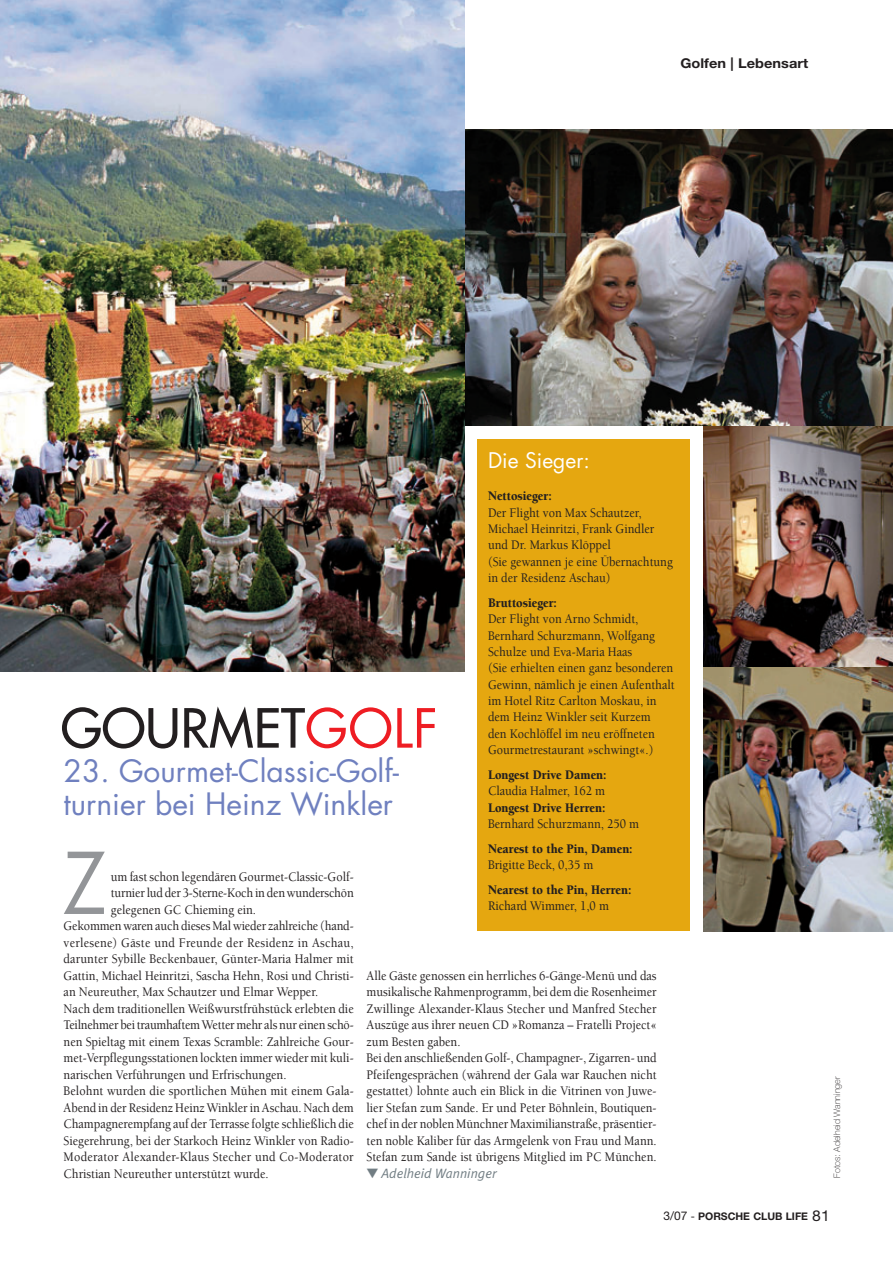
<style>
.page{position:relative;width:893px;height:1266px;background:#fff}
.page>*{position:absolute;margin:0;border:0;box-sizing:border-box;transform-origin:0 0}
.t1{font:82.65px "Futura";color:#939598;scale:.9 1}
.t2{font:52.5px "Futura LT";color:#231f20}
.t3{font:30px/33px "Futura";color:#6f80bf}
.t4{font:21px "Futura";color:#fff}
.t5{font:500 13.5px/16.4px "Berkeley";color:#231f20;scale:.9 1}
.t6{font:900 13.5px "Berkeley";color:#231f20;scale:.9 1}
.t7{font:500 13.5px "Berkeley";letter-spacing:.02em;color:#231f20;scale:.9 1}
.t8{font:italic 13.5px "Meta Plus Normal";color:#717d83}
.t9{font:700 13.5px "Helvetica Neue LT";color:#231f20;scale:1.08 1}
.t10{font:700 10.5px "Helvetica Neue LT";color:#231f20}
.t11{font:100 9px "Helvetica Neue LT";color:#231f20}
.s1{font-family:"Futura";color:#ee1d23}
.s2{font-weight:400;font-size:12px}
.s3{font-weight:400}
.s4{font-weight:400;font-size:15px}
</style>
<div class="page">
<img style="left:0;top:0;width:892px;height:932px">
<p class="t9" style="left:680px;top:58px;width:120px">Golfen | Lebensart</p>
<h3 class="t4" style="left:488px;top:450px;width:103px">Die Sieger:</h3>
<p class="t6" style="left:488px;top:491px;width:72px">Nettosieger:</p>
<p class="t5" style="left:488px;top:505px;width:207px">Der Flight von Max Schautzer,<br>Michael Heinritzi, Frank Gindler und Dr. Markus Klöppel<br>(Sie gewannen je eine Übernachtung in der Residenz Aschau)</p>
<p class="t6" style="left:488px;top:597px;width:78px">Bruttosieger:</p>
<p class="t5" style="left:488px;top:612px;width:209px">Der Flight von Arno Schmidt,<br>Bernhard Schurzmann, Wolfgang<br>Schulze und Eva-Maria Haas<br>(Sie erhielten einen ganz besonderen<br>Gewinn, nämlich je einen Aufenthalt im Hotel Ritz Carlton Moskau, in dem Heinz Winkler seit Kurzem<br>den Kochlöffel im neu eröffneten<br>Gourmetrestaurant »schwingt«.)</p>
<p class="t6" style="left:488px;top:769px;width:133px">Longest Drive Damen:</p>
<p class="t5" style="left:488px;top:784px;width:131px">Claudia Halmer, 162 m</p>
<p class="t6" style="left:488px;top:802px;width:132px">Longest Drive Herren:</p>
<p class="t5" style="left:488px;top:817px;width:169px">Bernhard Schurzmann, 250 m</p>
<p class="t6" style="left:488px;top:843px;width:162px">Nearest to the Pin, Damen:</p>
<p class="t5" style="left:488px;top:858px;width:119px">Brigitte Beck, 0,35 m</p>
<p class="t6" style="left:488px;top:884px;width:161px">Nearest to the Pin, Herren:</p>
<p class="t5" style="left:488px;top:899px;width:136px">Richard Wimmer, 1,0 m</p>
<h2 class="t2" style="left:61px;top:702px;width:379px">GOURMET<span class="s1">GOLF</span></h2>
<h3 class="t3" style="left:64px;top:757px;width:337px">23. Gourmet-Classic-Golf&shy;turnier bei Heinz Winkler</h3>
<h1 class="t1" style="left:63px;top:845px;width:50px">Z</h1>
<p class="t5" style="left:111px;top:870px;width:271px">um fast schon legendären Gourmet-Classic-Golf-</p>
<p class="t5" style="left:111px;top:886px;width:271px">turnier lud der 3-Sterne-Koch in den wunderschön</p>
<p class="t5" style="left:111px;top:903px;width:163px">gelegenen GC Chieming ein.</p>
<p class="t5" style="left:64px;top:919px;width:324px">Gekommen waren auch dieses Mal wieder zahlreiche (hand-</p>
<p class="t7" style="left:64px;top:937px;width:324px">verlesene) Gäste und Freunde der Residenz in Aschau,</p>
<p class="t5" style="left:64px;top:952px;width:324px">darunter Sybille Beckenbauer, Günter-Maria Halmer mit</p>
<p class="t5" style="left:64px;top:969px;width:324px">Gattin, Michael Heinritzi, Sascha Hehn, Rosi und Christi-</p>
<p class="t5" style="left:64px;top:985px;width:284px">an Neureuther, Max Schautzer und Elmar Wepper.</p>
<p class="t5" style="left:64px;top:1002px;width:324px">Nach dem traditionellen Weißwurstfrühstück erlebten die</p>
<p class="t5" style="left:64px;top:1018px;width:324px">Teilnehmer bei traumhaftem Wetter mehr als nur einen schö-</p>
<p class="t5" style="left:64px;top:1035px;width:324px">nen Spieltag mit einem Texas Scramble: Zahlreiche Gour-</p>
<p class="t5" style="left:64px;top:1051px;width:324px">met-Verpflegungsstationen lockten immer wieder mit kuli-</p>
<p class="t5" style="left:64px;top:1068px;width:249px">narischen Verführungen und Erfrischungen.</p>
<p class="t5" style="left:64px;top:1084px;width:324px">Belohnt wurden die sportlichen Mühen mit einem Gala-</p>
<p class="t5" style="left:64px;top:1101px;width:324px">Abend in der Residenz Heinz Winkler in Aschau. Nach dem</p>
<p class="t5" style="left:64px;top:1117px;width:324px">Champagnerempfang auf der Terrasse folgte schließlich die</p>
<p class="t5" style="left:64px;top:1134px;width:324px">Siegerehrung, bei der Starkoch Heinz Winkler von Radio-</p>
<p class="t7" style="left:64px;top:1152px;width:324px">Moderator Alexander-Klaus Stecher und Co-Moderator</p>
<p class="t5" style="left:64px;top:1167px;width:229px">Christian Neureuther unterstützt wurde.</p>
<p class="t5" style="left:366px;top:969px;width:324px">Alle Gäste genossen ein herrliches 6-Gänge-Menü und das musikalische Rahmenprogramm, bei dem die Rosenheimer Zwillinge Alexander-Klaus Stecher und Manfred Stecher Auszüge aus ihrer neuen CD »Romanza – Fratelli Project« zum Besten gaben.<br>Bei den anschließenden Golf-, Champagner-, Zigarren- und Pfeifengesprächen (während der Gala war Rauchen nicht gestattet) lohnte auch ein Blick in die Vitrinen von Juwe&shy;lier Stefan zum Sande. Er und Peter Böhnlein, Boutiquen&shy;chef in der noblen Münchner Maximilianstraße, präsentier&shy;ten noble Kaliber für das Armgelenk von Frau und Mann.<br>Stefan zum Sande ist übrigens Mitglied im PC München.</p>
<p class="t8" style="left:366px;top:1168px;width:132px">▼ Adelheid Wanninger</p>
<p class="t11" style="left:833px;top:1178px;width:103px;rotate:-90deg">Fotos: Adelheid Wanninger</p>
<p class="t10" style="left:663px;top:1213px;width:168px"><span class="s2">3/07</span> <span class="s3">-</span> PORSCHE CLUB LIFE <span class="s4">81</span></p>
</div>
